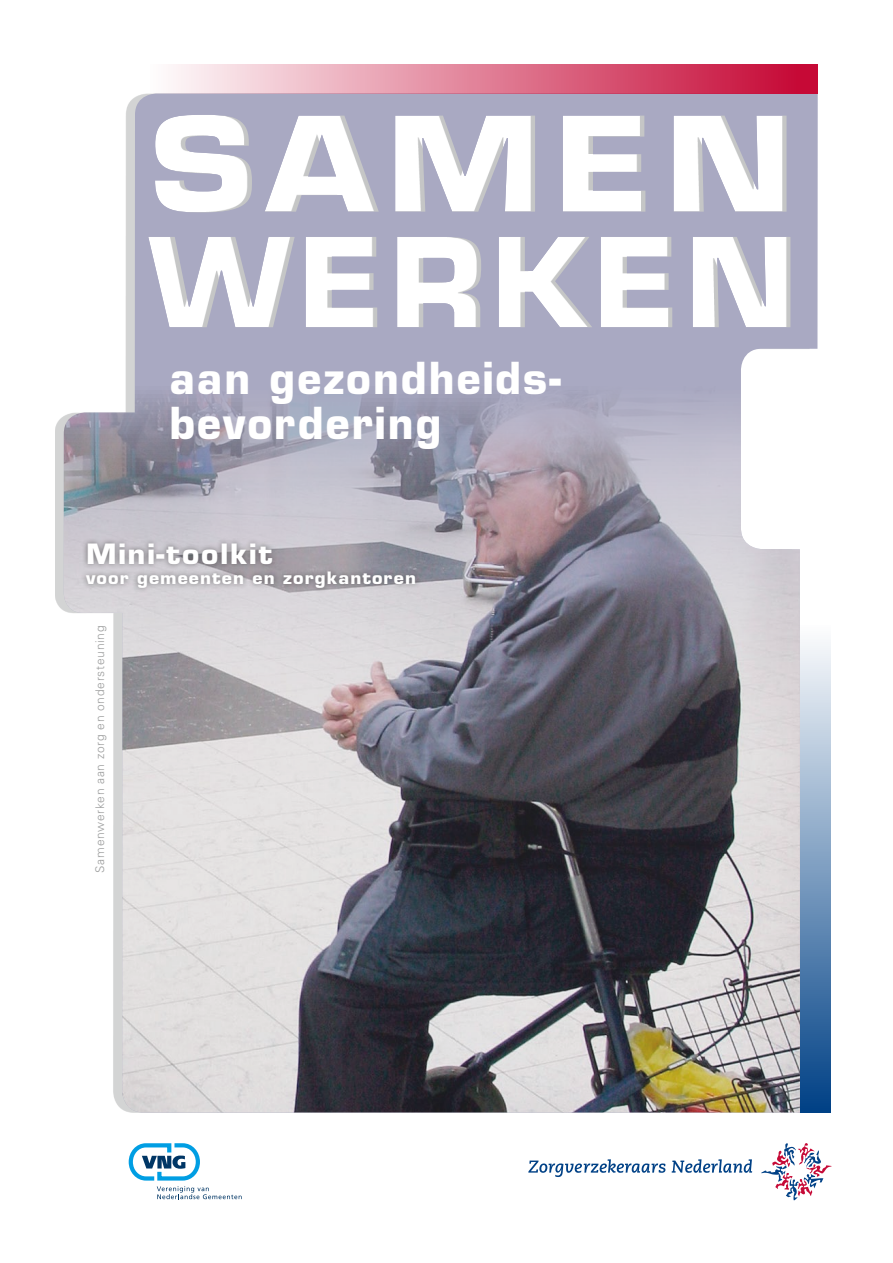
<style>
.page{position:relative;width:893px;height:1263px;background:#fff}
.page>*{position:absolute;margin:0;border:0;box-sizing:border-box;transform-origin:0 0}
.t1{font:700 127.95px "Eurostile";letter-spacing:.06em;color:#fff;scale:1.18 1}
.t2{font:700 120.45px "Eurostile";letter-spacing:.03em;color:#fff;scale:1.08 1}
.t3{font:700 42.9px/45px "Eurostile";letter-spacing:.05em;color:#fff}
.t4{font:700 27.3px "Eurostile";letter-spacing:.06em;color:#fff;scale:1.06 1}
.t5{font:700 16.65px "Eurostile";letter-spacing:.06em;color:#fff;scale:1.06 1}
.t6{font:300 12px "Univers";letter-spacing:.06em;color:#9c9d9d}
</style>
<div class="page">
<div style="left:800px;top:625px;width:31px;height:487px;background:linear-gradient(to bottom,#fdfdfe,#004186)"></div>
<div style="left:150px;top:64px;width:668px;height:30px;background:linear-gradient(to right,#fefdfd,#c40331)"></div>
<img style="left:64px;top:358px;width:736px;height:754px">
<svg style="left:125px;top:85px;width:693px;height:273px;background:#adaac1"></svg>
<div style="left:81px;top:537px;width:340px;height:57px;background:#1a1a18;opacity:.5"></div>
<svg style="left:528px;top:1159px;width:137px;height:18px"></svg>
<svg style="left:672px;top:1159px;width:80px;height:14px"></svg>
<svg style="left:761px;top:1143px;width:70px;height:57px"></svg>
<svg style="left:128px;top:1143px;width:114px;height:56px"></svg>
<h1 class="t1" style="left:149px;top:85px;width:549px">SAMEN</h1>
<h2 class="t2" style="left:149px;top:208px;width:602px">WERKEN</h2>
<h3 class="t3" style="left:169px;top:355px;width:393px">aan gezondheids&shy;bevordering</h3>
<h3 class="t4" style="left:86px;top:537px;width:177px">Mini-toolkit</h3>
<h3 class="t5" style="left:86px;top:568px;width:313px">voor gemeenten en zorgkantoren</h3>
<p class="t6" style="left:93px;top:873px;width:249px;rotate:-90deg">Samenwerken aan zorg en ondersteuning</p>
</div>
